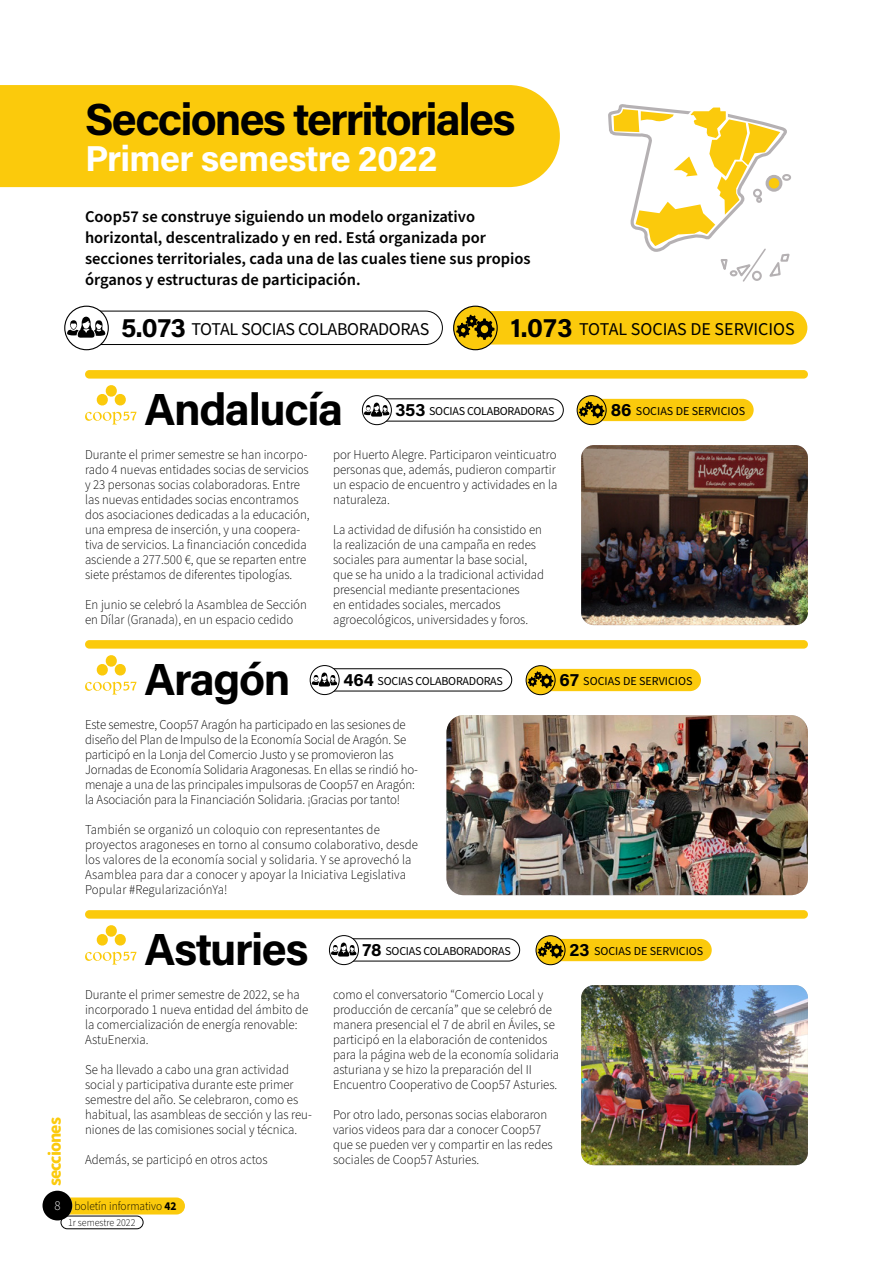
<style>
.page{position:relative;width:893px;height:1263px;background:#fff}
.page>*{position:absolute;margin:0;border:0;box-sizing:border-box;transform-origin:0 0}
.t1{font:45px "Acumin Variable Concept";letter-spacing:-.04em;color:#000}
.t2{font:36px "Acumin Variable Concept";letter-spacing:-.02em;color:#fff}
.t3{font:18px "Source Sans Pro";letter-spacing:-.02em;color:#000}
.t4{font:18px "Source Sans Pro";color:#000}
.t5{font:700 18px "Source Sans Pro";letter-spacing:-.05em;color:#fbca0c}
.t6{font:600 16.5px/21px "Source Sans Pro";color:#000}
.t7{font:300 13.5px/15px "Source Sans Pro";color:#000;scale:.95 1}
.t8{font:12px "Source Sans Pro";letter-spacing:-.02em;color:#000}
.t9{font:12px "Source Sans Pro";color:#000}
.t10{font:300 12px "Source Sans Pro";color:#000;scale:.95 1}
.t11{font:300 10.5px "Source Sans Pro";color:#000;scale:.95 1}
.s1{font-family:"Acumin Pro";font-weight:700;font-size:27px}
.s2{font-family:"Acumin Pro";font-weight:700;font-size:18px}
.s3{font-size:13.5px;color:#fff}
.s4{font-weight:700}
</style>
<div class="page">
<svg style="left:70px;top:1197px;width:115px;height:17px;background:#facb17"></svg>
<div style="left:61px;top:1216px;width:82px;height:13px;border:1px solid #000;border-radius:6px"></div>
<div style="left:43px;top:1191px;width:29px;height:29px;background:#000;border-radius:50%"></div>
<div style="left:0;top:85px;width:560px;height:102px;background:#fbca0c"></div>
<div style="left:85px;top:370px;width:723px;height:9px;background:#fbca0c;border-radius:4px"></div>
<div style="left:85px;top:640px;width:723px;height:9px;background:#fbca0c;border-radius:4px"></div>
<div style="left:85px;top:910px;width:723px;height:9px;background:#fbca0c;border-radius:4px"></div>
<svg style="left:65px;top:306px;width:43px;height:44px"></svg>
<svg style="left:67px;top:310px;width:376px;height:35px"></svg>
<div style="left:64px;top:306px;width:45px;height:44px;border:1px solid #000;border-radius:50%"></div>
<svg style="left:85px;top:412px;width:51px;height:13px"></svg>
<svg style="left:96px;top:385px;width:30px;height:21px"></svg>
<svg style="left:364px;top:398px;width:200px;height:24px"></svg>
<div style="left:362px;top:395px;width:30px;height:30px;border:1px solid #000;border-radius:50%"></div>
<svg style="left:577px;top:396px;width:29px;height:29px"></svg>
<svg style="left:579px;top:399px;width:175px;height:22px;background:#ecbf0f"></svg>
<div style="left:577px;top:395px;width:29px;height:30px;border:1px solid #000;border-radius:50%"></div>
<svg style="left:85px;top:682px;width:51px;height:13px"></svg>
<svg style="left:96px;top:655px;width:30px;height:21px"></svg>
<svg style="left:310px;top:665px;width:29px;height:29px"></svg>
<svg style="left:312px;top:668px;width:200px;height:23px"></svg>
<div style="left:310px;top:665px;width:30px;height:30px;border:1px solid #000;border-radius:50%"></div>
<svg style="left:526px;top:666px;width:29px;height:29px"></svg>
<svg style="left:528px;top:669px;width:173px;height:22px;background:#ecbf0e"></svg>
<div style="left:526px;top:665px;width:29px;height:30px;border:1px solid #000;border-radius:50%"></div>
<svg style="left:454px;top:306px;width:43px;height:44px"></svg>
<svg style="left:456px;top:311px;width:351px;height:33px;background:#f0c20e"></svg>
<div style="left:453px;top:306px;width:45px;height:44px;border:1px solid #000;border-radius:50%"></div>
<svg style="left:85px;top:952px;width:51px;height:13px"></svg>
<svg style="left:96px;top:925px;width:30px;height:21px"></svg>
<svg style="left:329px;top:935px;width:29px;height:29px"></svg>
<svg style="left:331px;top:938px;width:189px;height:23px"></svg>
<div style="left:329px;top:935px;width:30px;height:30px;border:1px solid #000;border-radius:50%"></div>
<svg style="left:536px;top:936px;width:29px;height:29px"></svg>
<svg style="left:538px;top:939px;width:174px;height:22px;background:#ecbf0f"></svg>
<div style="left:536px;top:935px;width:29px;height:30px;border:1px solid #000;border-radius:50%"></div>
<img style="left:581px;top:445px;width:227px;height:180px">
<img style="left:446px;top:715px;width:362px;height:180px">
<img style="left:581px;top:985px;width:227px;height:180px">
<svg style="left:608px;top:104px;width:183px;height:178px"></svg>
<h1 class="t1" style="left:85px;top:88px;width:432px">Secciones territoriales</h1>
<h2 class="t2" style="left:85px;top:133px;width:354px">Primer semestre 2022</h2>
<p class="t6" style="left:85px;top:206px;width:447px">Coop57 se construye siguiendo un modelo organizativo horizontal, descentralizado y en red. Está organizada por secciones territoriales, cada una de las cuales tiene sus propios órganos y estructuras de participación.</p>
<h3 class="t3" style="left:121px;top:317px;width:310px"><span class="s1">5.073</span> TOTAL SOCIAS COLABORADORAS</h3>
<h3 class="t4" style="left:510px;top:317px;width:286px"><span class="s1">1.073</span> TOTAL SOCIAS DE SERVICIOS</h3>
<h1 class="t1" style="left:145px;top:378px;width:200px">Andalucía</h1>
<p class="t8" style="left:396px;top:403px;width:161px"><span class="s2">353</span> SOCIAS COLABORADORAS</p>
<p class="t9" style="left:611px;top:403px;width:136px"><span class="s2">86</span> SOCIAS DE SERVICIOS</p>
<p class="t7" style="left:85px;top:447px;width:238px">Durante el primer semestre se han incorpo&shy;rado 4 nuevas entidades socias de servicios y 23 personas socias colaboradoras. Entre las nuevas entidades socias encontramos dos asociaciones dedicadas a la educación, una empresa de inserción, y una coopera&shy;tiva de servicios. La financiación concedida asciende a 277.500 €, que se reparten entre siete préstamos de diferentes tipologías.</p>
<p class="t7" style="left:85px;top:597px;width:235px">En junio se celebró la Asamblea de Sección en Dílar (Granada), en un espacio cedido</p>
<h1 class="t1" style="left:145px;top:648px;width:147px">Aragón</h1>
<p class="t7" style="left:333px;top:447px;width:238px">por Huerto Alegre. Participaron veinticuatro personas que, además, pudieron compartir un espacio de encuentro y actividades en la naturaleza.</p>
<p class="t7" style="left:333px;top:522px;width:224px">La actividad de difusión ha consistido en la realización de una campaña en redes sociales para aumentar la base social, que se ha unido a la tradicional actividad presencial mediante presentaciones<br>en entidades sociales, mercados agroecológicos, universidades y foros.</p>
<p class="t8" style="left:343px;top:673px;width:161px"><span class="s2">464</span> SOCIAS COLABORADORAS</p>
<p class="t9" style="left:560px;top:673px;width:134px"><span class="s2">67</span> SOCIAS DE SERVICIOS</p>
<p class="t7" style="left:85px;top:717px;width:352px">Este semestre, Coop57 Aragón ha participado en las sesiones de diseño del Plan de Impulso de la Economía Social de Aragón. Se participó en la Lonja del Comercio Justo y se promovieron las Jornadas de Economía Solidaria Aragonesas. En ellas se rindió ho&shy;menaje a una de las principales impulsoras de Coop57 en Aragón: la Asociación para la Financiación Solidaria. ¡Gracias por tanto!</p>
<p class="t7" style="left:85px;top:822px;width:352px">También se organizó un coloquio con representantes de proyectos aragoneses en torno al consumo colaborativo, desde los valores de la economía social y solidaria. Y se aprovechó la Asamblea para dar a conocer y apoyar la Iniciativa Legislativa Popular #RegularizaciónYa!</p>
<h3 class="t5" style="left:43px;top:1186px;width:71px;rotate:-90deg">secciones</h3>
<h1 class="t1" style="left:145px;top:918px;width:166px">Asturies</h1>
<p class="t7" style="left:85px;top:987px;width:237px">Durante el primer semestre de 2022, se ha incorporado 1 nueva entidad del ámbito de la comercialización de energía renovable:<br>AstuEnerxia.</p>
<p class="t7" style="left:85px;top:1062px;width:240px">Se ha llevado a cabo una gran actividad social y participativa durante este primer semestre del año. Se celebraron, como es habitual, las asambleas de sección y las reu&shy;niones de las comisiones social y técnica.</p>
<p class="t7" style="left:85px;top:1152px;width:194px">Además, se participó en otros actos</p>
<p class="t10" style="left:54px;top:1198px;width:130px"><span class="s3">8</span> boletín informativo <span class="s4">42</span></p>
<p class="t11" style="left:68px;top:1215px;width:72px">1r semestre 2022</p>
<p class="t8" style="left:363px;top:943px;width:150px"><span class="s2">78</span> SOCIAS COLABORADORAS</p>
<p class="t9" style="left:570px;top:943px;width:135px"><span class="s2">23</span> SOCIAS DE SERVICIOS</p>
<p class="t7" style="left:333px;top:987px;width:240px">como el conversatorio “Comercio Local y producción de cercanía” que se celebró de manera presencial el 7 de abril en Áviles, se participó en la elaboración de contenidos para la página web de la economía solidaria asturiana y se hizo la preparación del II Encuentro Cooperativo de Coop57 Asturies.</p>
<p class="t7" style="left:333px;top:1107px;width:233px">Por otro lado, personas socias elaboraron varios videos para dar a conocer Coop57 que se pueden ver y compartir en las redes sociales de Coop57 Asturies.</p>
</div>
